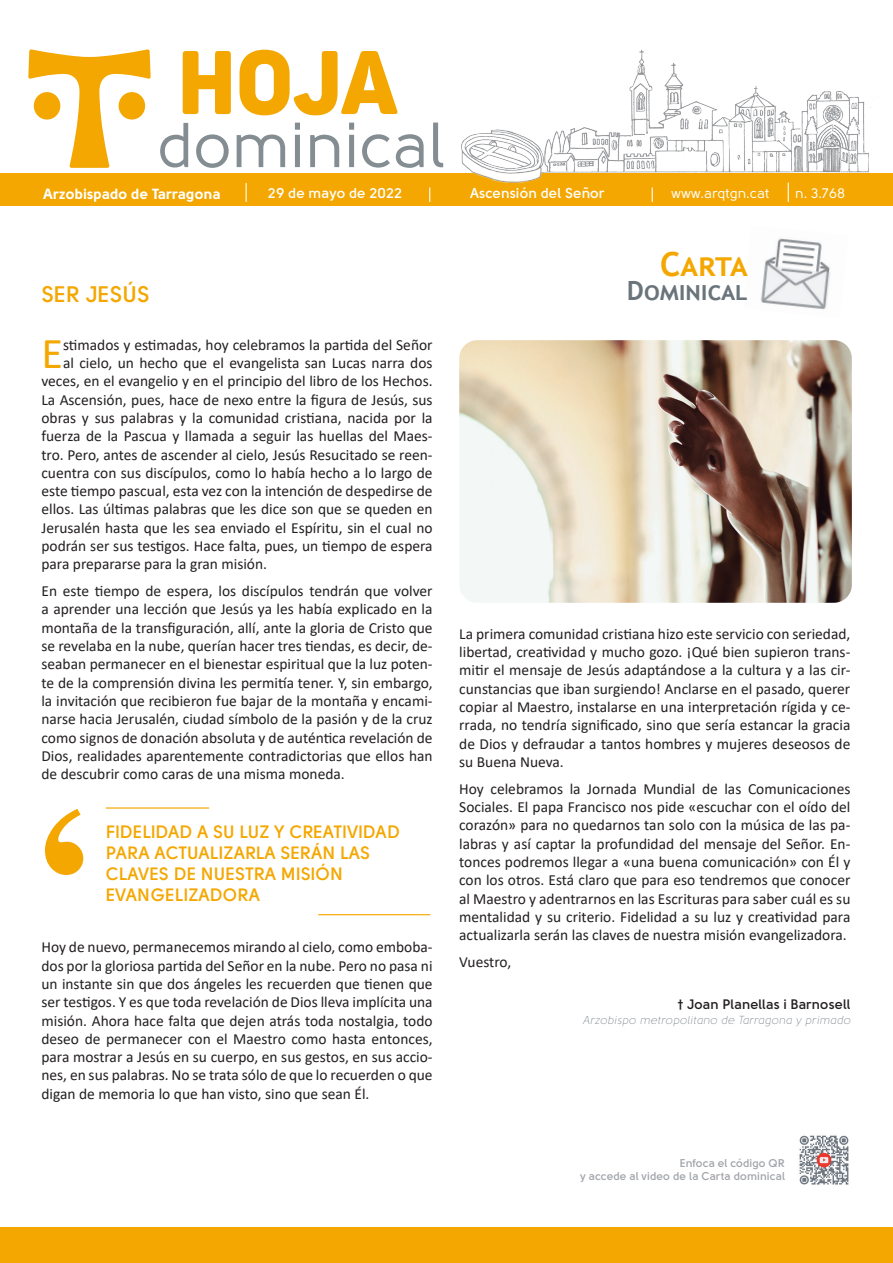
<style>
.page{position:relative;width:893px;height:1263px;background:#fff}
.page>*{position:absolute;margin:0;border:0;box-sizing:border-box;transform-origin:0 0}
.t1{font:900 88.8px "Panton Narrow Demo";color:#f4a700}
.t2{font:63.15px "Solomon Sans Normal";color:#6a747b}
.Cos_general{font:44.25px "Calibri";color:#f4a700}
.t3{font:700 33.3px "Trebuchet MS";color:#f4a700}
.t4{font:700 26.55px "Trebuchet MS";letter-spacing:.01em;color:#6a747b}
.Titol_carta{font:700 22.5px "Solomon Sans Semi";color:#f4a700}
.Destacat{font:700 17.85px/21px "Solomon Sans Semi";color:#f4a700}
.Cos_general-2{font:15.45px/18.3px "Calibri";color:#231f20;text-align:justify}
.t5{font:14.7px "Solomon Sans Bold";color:#fff}
.t6{font:700 14.25px "Solomon Sans Semi";color:#fff}
.t7{font:13.8px "Solomon Sans Normal";color:#fff}
.Signatura_Arq{font:700 13.65px "Solomon Sans Semi";color:#231f20}
.Càrrec_Arq{font:11.55px "Solomon Sans Light Italic";color:#6a747b}
.t8{font:700 11.25px/12.6px "Solomon Sans Semi";color:#a1a4a9;text-align:right}
</style>
<div class="page">
<div style="left:0;top:173px;width:893px;height:33px;background:#f4a700"></div>
<svg style="left:246px;top:183px;width:1px;height:19px"></svg>
<svg style="left:788px;top:184px;width:1px;height:18px"></svg>
<img style="left:461px;top:50px;width:410px;height:134px">
<svg style="left:28px;top:49px;width:123px;height:119px"></svg>
<img style="left:765px;top:238px;width:61px;height:72px">
<svg style="left:761px;top:265px;width:70px;height:44px"></svg>
<div style="left:0;top:1227px;width:893px;height:36px;background:#f4a700"></div>
<img style="left:799px;top:1135px;width:50px;height:50px">
<svg style="left:429px;top:188px;width:1px;height:14px"></svg>
<svg style="left:652px;top:188px;width:1px;height:14px"></svg>
<hr style="left:106px;top:807px;width:103px;height:2px;background:#f4a700">
<hr style="left:318px;top:914px;width:112px;height:1px;background:#f4a700">
<svg style="left:45px;top:809px;width:38px;height:66px"></svg>
<img style="left:459px;top:340px;width:393px;height:263px">
<h1 class="t1" style="left:178px;top:24px;width:222px">HOJA</h1>
<h2 class="t2" style="left:157px;top:110px;width:290px">dominical</h2>
<p class="t6" style="left:268px;top:185px;width:136px">29 de mayo de 2022</p>
<p class="t6" style="left:470px;top:185px;width:136px">Ascensión del Señor</p>
<p class="t7" style="left:671px;top:186px;width:100px">www.arqtgn.cat</p>
<p class="t5" style="left:44px;top:185px;width:179px">Arzobispado de Tarragona</p>
<p class="t7" style="left:795px;top:186px;width:52px">n. 3.768</p>
<p class="Titol_carta" style="left:41px;top:281px;width:110px">SER JESÚS</p>
<p class="Cos_general" style="left:41px;top:323px;width:23px">E</p>
<p class="Cos_general-2" style="left:63px;top:335px;width:371px">stimados y estimadas, hoy celebramos la partida del Señor</p>
<p class="Cos_general-2" style="left:63px;top:353px;width:371px">al cielo, un hecho que el evangelista san Lucas narra dos</p>
<p class="Cos_general-2" style="left:41px;top:372px;width:393px">veces, en el evangelio y en el principio del libro de los Hechos.</p>
<p class="Cos_general-2" style="left:41px;top:390px;width:393px">La Ascensión, pues, hace de nexo entre la figura de Jesús, sus</p>
<p class="Cos_general-2" style="left:41px;top:408px;width:393px">obras y sus palabras y la comunidad cristiana, nacida por la</p>
<p class="Cos_general-2" style="left:41px;top:426px;width:393px">fuerza de la Pascua y llamada a seguir las huellas del Maes-</p>
<p class="Cos_general-2" style="left:41px;top:445px;width:393px">tro. Pero, antes de ascender al cielo, Jesús Resucitado se reen-</p>
<p class="Cos_general-2" style="left:41px;top:463px;width:393px">cuentra con sus discípulos, como lo había hecho a lo largo de</p>
<p class="Cos_general-2" style="left:41px;top:481px;width:393px">este tiempo pascual, esta vez con la intención de despedirse de</p>
<p class="Cos_general-2" style="left:41px;top:500px;width:393px">ellos. Las últimas palabras que les dice son que se queden en</p>
<p class="Cos_general-2" style="left:41px;top:518px;width:393px">Jerusalén hasta que les sea enviado el Espíritu, sin el cual no</p>
<p class="Cos_general-2" style="left:41px;top:536px;width:393px">podrán ser sus testigos. Hace falta, pues, un tiempo de espera</p>
<p class="Cos_general-2" style="left:41px;top:555px;width:227px">para prepararse para la gran misión.</p>
<p class="Cos_general-2" style="left:41px;top:581px;width:393px">En este tiempo de espera, los discípulos tendrán que volver a aprender una lección que Jesús ya les había explicado en la montaña de la transfiguración, allí, ante la gloria de Cristo que se revelaba en la nube, querían hacer tres tiendas, es decir, de&shy;seaban permanecer en el bienestar espiritual que la luz poten&shy;te de la comprensión divina les permitía tener. Y, sin embargo, la invitación que recibieron fue bajar de la montaña y encami&shy;narse hacia Jerusalén, ciudad símbolo de la pasión y de la cruz como signos de donación absoluta y de auténtica revelación de Dios, realidades aparentemente contradictorias que ellos han de descubrir como caras de una misma moneda.</p>
<p class="Destacat" style="left:106px;top:822px;width:296px">FIDELIDAD A SU LUZ Y CREATIVIDAD<br>PARA ACTUALIZARLA SERÁN LAS<br>CLAVES DE NUESTRA MISIÓN<br>EVANGELIZADORA</p>
<p class="Cos_general-2" style="left:41px;top:938px;width:393px">Hoy de nuevo, permanecemos mirando al cielo, como emboba&shy;dos por la gloriosa partida del Señor en la nube. Pero no pasa ni un instante sin que dos ángeles les recuerden que tienen que ser testigos. Y es que toda revelación de Dios lleva implícita una misión. Ahora hace falta que dejen atrás toda nostalgia, todo deseo de permanecer con el Maestro como hasta entonces, para mostrar a Jesús en su cuerpo, en sus gestos, en sus accio&shy;nes, en sus palabras. No se trata sólo de que lo recuerden o que digan de memoria lo que han visto, sino que sean Él.</p>
<h3 class="t3" style="left:660px;top:243px;width:89px">Carta</h3>
<h3 class="t4" style="left:627px;top:274px;width:122px">Dominical</h3>
<p class="Cos_general-2" style="left:459px;top:624px;width:393px">La primera comunidad cristiana hizo este servicio con seriedad, libertad, creatividad y mucho gozo. ¡Qué bien supieron trans&shy;mitir el mensaje de Jesús adaptándose a la cultura y a las cir&shy;cunstancias que iban surgiendo! Anclarse en el pasado, querer copiar al Maestro, instalarse en una interpretación rígida y ce&shy;rrada, no tendría significado, sino que sería estancar la gracia de Dios y defraudar a tantos hombres y mujeres deseosos de su Buena Nueva.</p>
<p class="Cos_general-2" style="left:459px;top:779px;width:393px">Hoy celebramos la Jornada Mundial de las Comunicaciones Sociales. El papa Francisco nos pide «escuchar con el oído del corazón» para no quedarnos tan solo con la música de las pa&shy;labras y así captar la profundidad del mensaje del Señor. En&shy;tonces podremos llegar a «una buena comunicación» con Él y con los otros. Está claro que para eso tendremos que conocer al Maestro y adentrarnos en las Escrituras para saber cuál es su mentalidad y su criterio. Fidelidad a su luz y creatividad para actualizarla serán las claves de nuestra misión evangelizadora.</p>
<p class="Cos_general-2" style="left:459px;top:952px;width:54px">Vuestro,</p>
<p class="Signatura_Arq" style="left:678px;top:996px;width:174px">† Joan Planellas i Barnosell</p>
<p class="Càrrec_Arq" style="left:582px;top:1013px;width:269px">Arzobispo metropolitano de Tarragona y primado</p>
<p class="t8" style="left:580px;top:1157px;width:206px">Enfoca el código QR<br>y accede al video de la Carta dominical</p>
</div>
